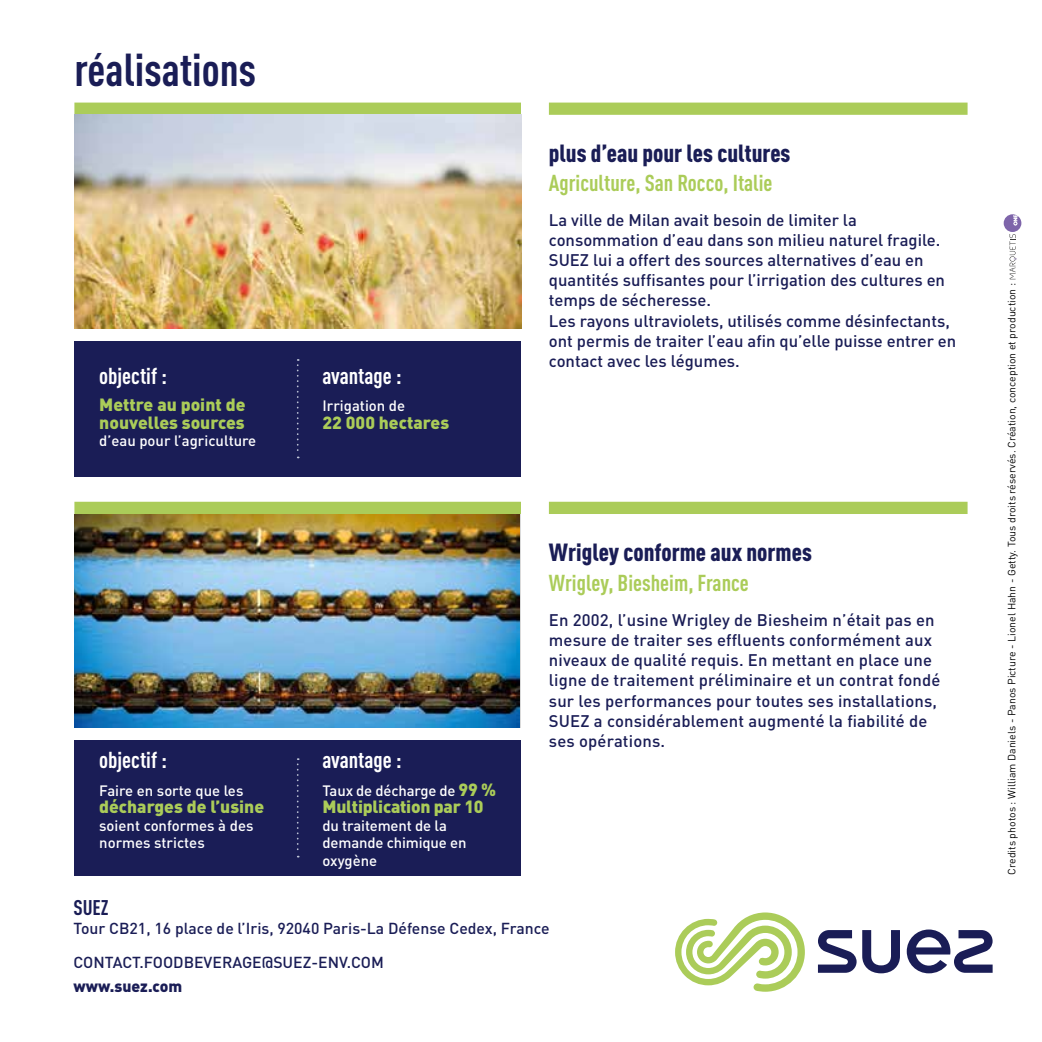
<style>
.page{position:relative;width:1042px;height:1042px;background:#fff}
.page>*{position:absolute;margin:0;border:0;box-sizing:border-box;transform-origin:0 0}
.t1{font:700 45.5px "DIN Cond";color:#1a1d56}
.t2{font:900 24.5px "DIN Cond";color:#1a1d56}
.t3{font:700 22.75px "DIN Cond";color:#abcc59}
.t4{font:700 22.75px "DIN Cond";color:#fff}
.t5{font:700 21px "DIN Cond";color:#1a1d56}
.t6{font:900 17.5px/17.5px "DIN";color:#abcc59}
.t7{font:500 16.62px/20.1px "DIN";color:#1a1d56}
.t8{font:500 15.75px/34.1px "DIN";color:#1a1d56}
.t9{font:900 15.75px "DIN";color:#1a1d56}
.t10{font:500 14.88px/17.5px "DIN";color:#fff}
.t11{font:10.5px "DIN";color:#000}
.s1{font-weight:900;font-size:17.5px;color:#abcc59}
</style>
<div class="page">
<div style="left:74px;top:341px;width:447px;height:136px;background:#1a1d56"></div>
<div style="left:74px;top:103px;width:447px;height:12px;background:#abcc59"></div>
<div style="left:549px;top:103px;width:418px;height:12px;background:#abcc59"></div>
<svg style="left:297px;top:359px;width:2px;height:99px"></svg>
<div style="left:74px;top:740px;width:447px;height:136px;background:#1a1d56"></div>
<div style="left:74px;top:502px;width:447px;height:12px;background:#abcc59"></div>
<div style="left:549px;top:502px;width:418px;height:12px;background:#abcc59"></div>
<svg style="left:297px;top:758px;width:2px;height:99px"></svg>
<svg style="left:1003px;top:214px;width:18px;height:65px"></svg>
<img style="left:74px;top:115px;width:447px;height:213px">
<img style="left:74px;top:514px;width:446px;height:213px">
<svg style="left:675px;top:912px;width:130px;height:79px"></svg>
<svg style="left:818px;top:929px;width:174px;height:44px"></svg>
<h1 class="t1" style="left:74px;top:42px;width:183px">réalisations</h1>
<h3 class="t4" style="left:99px;top:362px;width:69px">objectif :</h3>
<p class="t6" style="left:99px;top:395px;width:148px">Mettre au point de nouvelles sources</p>
<p class="t10" style="left:99px;top:432px;width:159px">d’eau pour l’agriculture</p>
<h3 class="t4" style="left:99px;top:746px;width:69px">objectif :</h3>
<p class="t10" style="left:99px;top:781px;width:146px">Faire en sorte que les</p>
<p class="t6" style="left:99px;top:797px;width:166px">décharges de l’usine</p>
<p class="t10" style="left:99px;top:816px;width:156px">soient conformes à des normes strictes</p>
<h3 class="t4" style="left:322px;top:362px;width:81px">avantage :</h3>
<p class="t10" style="left:322px;top:397px;width:84px">Irrigation de</p>
<p class="t6" style="left:322px;top:413px;width:128px">22 000 hectares</p>
<h3 class="t4" style="left:322px;top:746px;width:81px">avantage :</h3>
<p class="t10" style="left:322px;top:781px;width:175px">Taux de décharge de <span class="s1">99 %</span></p>
<p class="t6" style="left:322px;top:797px;width:163px">Multiplication par 10</p>
<p class="t10" style="left:322px;top:816px;width:146px">du traitement de la demande chimique en oxygène</p>
<h2 class="t2" style="left:549px;top:138px;width:243px">plus d’eau pour les cultures</h2>
<h3 class="t3" style="left:549px;top:169px;width:225px">Agriculture, San Rocco, Italie</h3>
<p class="t7" style="left:549px;top:209px;width:409px">La ville de Milan avait besoin de limiter la consommation d’eau dans son milieu naturel fragile.<br>SUEZ lui a offert des sources alternatives d’eau en quantités suffisantes pour l’irrigation des cultures en temps de sécheresse.<br>Les rayons ultraviolets, utilisés comme désinfectants, ont permis de traiter l’eau afin qu’elle puisse entrer en contact avec les légumes.</p>
<h2 class="t2" style="left:549px;top:537px;width:265px">Wrigley conforme aux normes</h2>
<h3 class="t3" style="left:549px;top:569px;width:201px">Wrigley, Biesheim, France</h3>
<p class="t7" style="left:549px;top:609px;width:393px">En 2002, l’usine Wrigley de Biesheim n’était pas en mesure de traiter ses effluents conformément aux niveaux de qualité requis. En mettant en place une ligne de traitement préliminaire et un contrat fondé sur les performances pour toutes ses installations, SUEZ a considérablement augmenté la fiabilité de ses opérations.</p>
<p class="t5" style="left:73px;top:894px;width:37px">SUEZ</p>
<p class="t8" style="left:73px;top:911px;width:478px">Tour CB21, 16 place de l’Iris, 92040 Paris-La Défense Cedex, France<br>CONTACT.FOODBEVERAGE@SUEZ-ENV.COM</p>
<p class="t9" style="left:73px;top:976px;width:110px">www.suez.com</p>
<p class="t11" style="left:1005px;top:874px;width:593px;rotate:-90deg">Credits photos : William Daniels - Panos Picture - Lionel Hahn - Getty. Tous droits réservés. Création, conception et production :</p>
</div>
